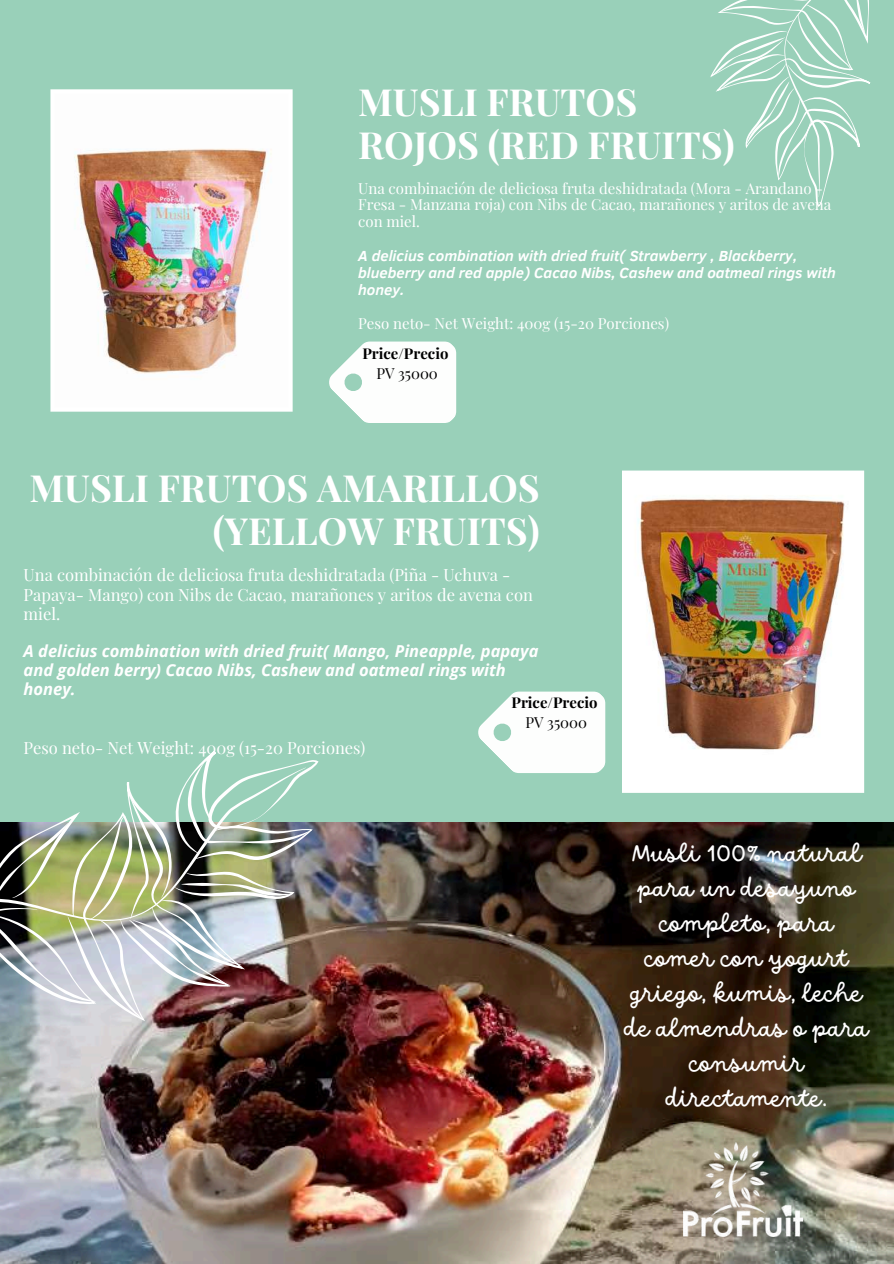
<style>
.page{position:relative;width:894px;height:1264px;background:#fff}
.page>*{position:absolute;margin:0;border:0;box-sizing:border-box;transform-origin:0 0}
.t1{font:700 37.5px/42.8px "Playfair Display";color:#fff}
.t2{font:25.5px/34.8px "DO Script Regular";color:#fff;text-align:center}
.t3{font:16.5px/19.2px "Playfair Display";color:#fff}
.t4{font:italic 700 16.5px/19.2px "Open Sans";color:#fff}
.t5{font:15px/16.8px "Playfair Display";color:#fff}
.t6{font:italic 700 15px/16.8px "Clear Sans";color:#fff}
.t7{font:700 14.85px "Playfair Display";color:#000}
.t8{font:14.85px "Playfair Display";color:#000}
</style>
<div class="page">
<div style="left:0;top:0;width:893px;height:1263px;background:#99d0b9"></div>
<img style="left:50px;top:89px;width:242px;height:322px">
<img style="left:622px;top:470px;width:241px;height:323px">
<svg style="left:710px;top:0;width:161px;height:207px"></svg>
<img style="left:0;top:822px;width:893px;height:441px">
<img style="left:0;top:1022px;width:306px;height:43px">
<img style="left:0;top:751px;width:318px;height:271px">
<img style="left:683px;top:1142px;width:119px;height:94px">
<svg style="left:329px;top:341px;width:128px;height:82px"></svg>
<svg style="left:478px;top:649px;width:160px;height:144px"></svg>
<h1 class="t1" style="left:358px;top:79px;width:378px">MUSLI FRUTOS<br>ROJOS (RED FRUITS)</h1>
<p class="t5" style="left:358px;top:179px;width:474px">Una combinación de deliciosa fruta deshidratada (Mora - Arandano -<br>Fresa - Manzana roja) con Nibs de Cacao, marañones y aritos de avena con miel.</p>
<p class="t6" style="left:358px;top:247px;width:479px">A delicius combination with dried fruit( Strawberry , Blackberry, blueberry and red apple) Cacao Nibs, Cashew and oatmeal rings with honey.</p>
<p class="t5" style="left:358px;top:314px;width:312px">Peso neto- Net Weight: 400g (15-20 Porciones)</p>
<p class="t7" style="left:362px;top:343px;width:88px">Price/Precio</p>
<p class="t8" style="left:376px;top:363px;width:63px">PV 35000</p>
<h1 class="t1" style="left:29px;top:465px;width:511px;text-align:right">MUSLI FRUTOS AMARILLOS (YELLOW FRUITS)</h1>
<p class="t3" style="left:24px;top:565px;width:510px">Una combinación de deliciosa fruta deshidratada (Piña - Uchuva -<br>Papaya- Mango) con Nibs de Cacao, marañones y aritos de avena con miel.</p>
<p class="t4" style="left:24px;top:640px;width:516px">A delicius combination with dried fruit( Mango, Pineapple, papaya and golden berry) Cacao Nibs, Cashew and oatmeal rings with honey.</p>
<p class="t7" style="left:511px;top:692px;width:88px">Price/Precio</p>
<p class="t8" style="left:525px;top:712px;width:63px">PV 35000</p>
<p class="t3" style="left:24px;top:737px;width:343px">Peso neto- Net Weight: 400g (15-20 Porciones)</p>
<h2 class="t2" style="left:624px;top:837px;width:246px">Musli 100% natural para un desayuno completo, para comer con yogurt griego, kumis, leche de almendras o para consumir directamente.</h2>
</div>
